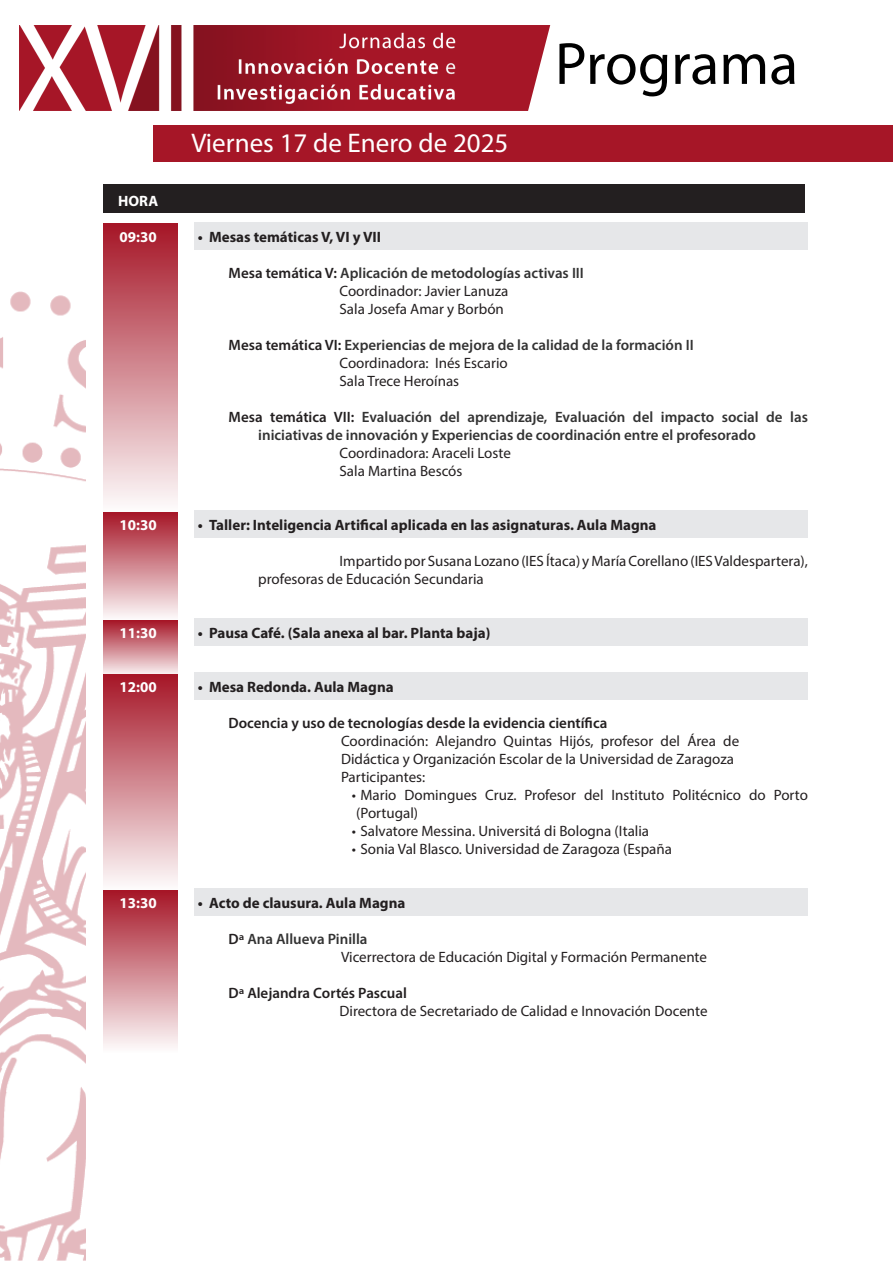
<style>
.page{position:relative;width:893px;height:1263px;background:#fff}
.page>*{position:absolute;margin:0;border:0;box-sizing:border-box;transform-origin:0 0}
.Programa{font:60px "Myriad Pro";letter-spacing:-.005em;color:#000}
.t1{font:27px "Myriad Pro";color:#fff}
.SUB__SUBVIÑETA_Programa{font:15px/18px "Myriad Pro";color:#231f20}
.SUBVIÑETA_programa{font:600 15px/18px "Myriad Pro";color:#333}
.SUB___SUB__SUBVIÑETA__programa{font:15px "Myriad Pro";color:#231f20}
.t2{font:700 15px "Myriad Pro";color:#231f20}
.SUBVIÑETA_programa-2{font:15px/18px "Myriad Pro";color:#231f20}
.SUBVIÑETA_programa-3{font:600 15px "Myriad Pro";color:#231f20}
.Contenido_NEGRITA{font:700 15px "Myriad Pro";color:#fff}
.horas_negras{font:700 15px "Myriad Pro";color:#fff}
.SUBTITULO_CONTENIDO{font:700 15px "Myriad Pro";color:#fff}
.s1{color:#231f20}
</style>
<div class="page">
<img style="left:19px;top:26px;width:507px;height:84px">
<svg style="left:526px;top:25px;width:25px;height:86px"></svg>
<div style="left:103px;top:890px;width:75px;height:162px;background:linear-gradient(to bottom,#a51526,#fdfafa)"></div>
<div style="left:103px;top:674px;width:75px;height:216px;background:linear-gradient(to bottom,#a51526,#fdfbfb)"></div>
<svg style="left:103px;top:620px;width:75px;height:57px;background:#cc7b84"></svg>
<div style="left:103px;top:184px;width:702px;height:29px;background:#231f20"></div>
<div style="left:153px;top:125px;width:740px;height:37px;background:#a61627"></div>
<div style="left:195px;top:222px;width:613px;height:28px;background:#e6e7e9"></div>
<div style="left:195px;top:510px;width:613px;height:28px;background:#e6e7e9"></div>
<div style="left:195px;top:618px;width:613px;height:28px;background:#e6e7e9"></div>
<div style="left:195px;top:672px;width:613px;height:28px;background:#e6e7e9"></div>
<div style="left:195px;top:888px;width:613px;height:28px;background:#e6e7e9"></div>
<div style="left:103px;top:223px;width:75px;height:289px;background:linear-gradient(to bottom,#a51526,#fefcfc)"></div>
<div style="left:103px;top:512px;width:75px;height:108px;background:linear-gradient(to bottom,#a51526,#fcf8f9)"></div>
<img style="left:0;top:291px;width:85px;height:969px">
<p class="Programa" style="left:555px;top:27px;width:245px">Programa</p>
<p class="t1" style="left:191px;top:126px;width:319px">Viernes 17 de Enero de 2025</p>
<p class="SUBTITULO_CONTENIDO" style="left:118px;top:191px;width:41px">HORA</p>
<p class="Contenido_NEGRITA" style="left:120px;top:227px;width:39px">09:30</p>
<p class="t2" style="left:198px;top:227px;width:185px">• Mesas temáticas V, VI y VII</p>
<p class="SUBVIÑETA_programa" style="left:229px;top:264px;width:357px"><span class="s1">Mesa temática V:</span> Aplicación de metodologías activas III</p>
<p class="SUB___SUB__SUBVIÑETA__programa" style="left:340px;top:282px;width:170px">Coordinador: Javier Lanuza</p>
<p class="SUB___SUB__SUBVIÑETA__programa" style="left:340px;top:300px;width:166px">Sala Josefa Amar y Borbón</p>
<p class="SUBVIÑETA_programa" style="left:229px;top:336px;width:467px"><span class="s1">Mesa temática VI:</span> Experiencias de mejora de la calidad de la formación II</p>
<p class="SUB___SUB__SUBVIÑETA__programa" style="left:340px;top:354px;width:170px">Coordinadora: Inés Escario</p>
<p class="SUB___SUB__SUBVIÑETA__programa" style="left:340px;top:372px;width:121px">Sala Trece Heroínas</p>
<p class="SUBVIÑETA_programa" style="left:258px;top:408px;width:551px;text-indent:-30px"><span class="s1">Mesa temática VII:</span> Evaluación del aprendizaje, Evaluación del impacto social de las iniciativas de innovación y Experiencias de coordinación entre el profesorado</p>
<p class="SUB___SUB__SUBVIÑETA__programa" style="left:340px;top:444px;width:173px">Coordinadora: Araceli Loste</p>
<p class="SUB___SUB__SUBVIÑETA__programa" style="left:340px;top:462px;width:124px">Sala Martina Bescós</p>
<p class="horas_negras" style="left:120px;top:515px;width:39px">10:30</p>
<p class="t2" style="left:198px;top:515px;width:460px">• Taller: Inteligencia Artifical aplicada en las asignaturas. Aula Magna</p>
<p class="SUBVIÑETA_programa-2" style="left:258px;top:552px;width:551px;text-indent:81px">Impartido por Susana Lozano (IES Ítaca) y María Corellano (IES Valdespartera), profesoras de Educación Secundaria</p>
<p class="Contenido_NEGRITA" style="left:120px;top:623px;width:39px">11:30</p>
<p class="t2" style="left:198px;top:623px;width:294px">• Pausa Café. (Sala anexa al bar. Planta baja)</p>
<p class="Contenido_NEGRITA" style="left:120px;top:677px;width:39px">12:00</p>
<p class="t2" style="left:198px;top:677px;width:197px">• Mesa Redonda. Aula Magna</p>
<p class="SUBVIÑETA_programa-3" style="left:229px;top:713px;width:380px">Docencia y uso de tecnologías desde la evidencia científica</p>
<p class="SUB__SUBVIÑETA_Programa" style="left:341px;top:732px;width:400px">Coordinación: Alejandro Quintas Hijós, profesor del Área de<br>Didáctica y Organización Escolar de la Universidad de Zaragoza</p>
<p class="SUB__SUBVIÑETA_Programa" style="left:341px;top:768px;width:86px">Participantes:</p>
<p class="SUB__SUBVIÑETA_Programa" style="left:352px;top:786px;width:458px">• Mario Domingues Cruz. Profesor del Instituto Politécnico do Porto (Portugal)</p>
<p class="SUB__SUBVIÑETA_Programa" style="left:352px;top:822px;width:299px">• Salvatore Messina. Universitá di Bologna (Italia</p>
<p class="SUB__SUBVIÑETA_Programa" style="left:352px;top:840px;width:322px">• Sonia Val Blasco. Universidad de Zaragoza (España</p>
<p class="Contenido_NEGRITA" style="left:120px;top:893px;width:39px">13:30</p>
<p class="t2" style="left:198px;top:893px;width:209px">• Acto de clausura. Aula Magna</p>
<p class="SUBVIÑETA_programa" style="left:229px;top:930px;width:141px"><span class="s1">Dª</span> Ana Allueva Pinilla</p>
<p class="SUB__SUBVIÑETA_Programa" style="left:341px;top:948px;width:367px">Vicerrectora de Educación Digital y Formación Permanente</p>
<p class="SUBVIÑETA_programa-3" style="left:229px;top:983px;width:180px">Dª Alejandra Cortés Pascual</p>
<p class="SUB___SUB__SUBVIÑETA__programa" style="left:340px;top:1002px;width:369px">Directora de Secretariado de Calidad e Innovación Docente</p>
</div>
